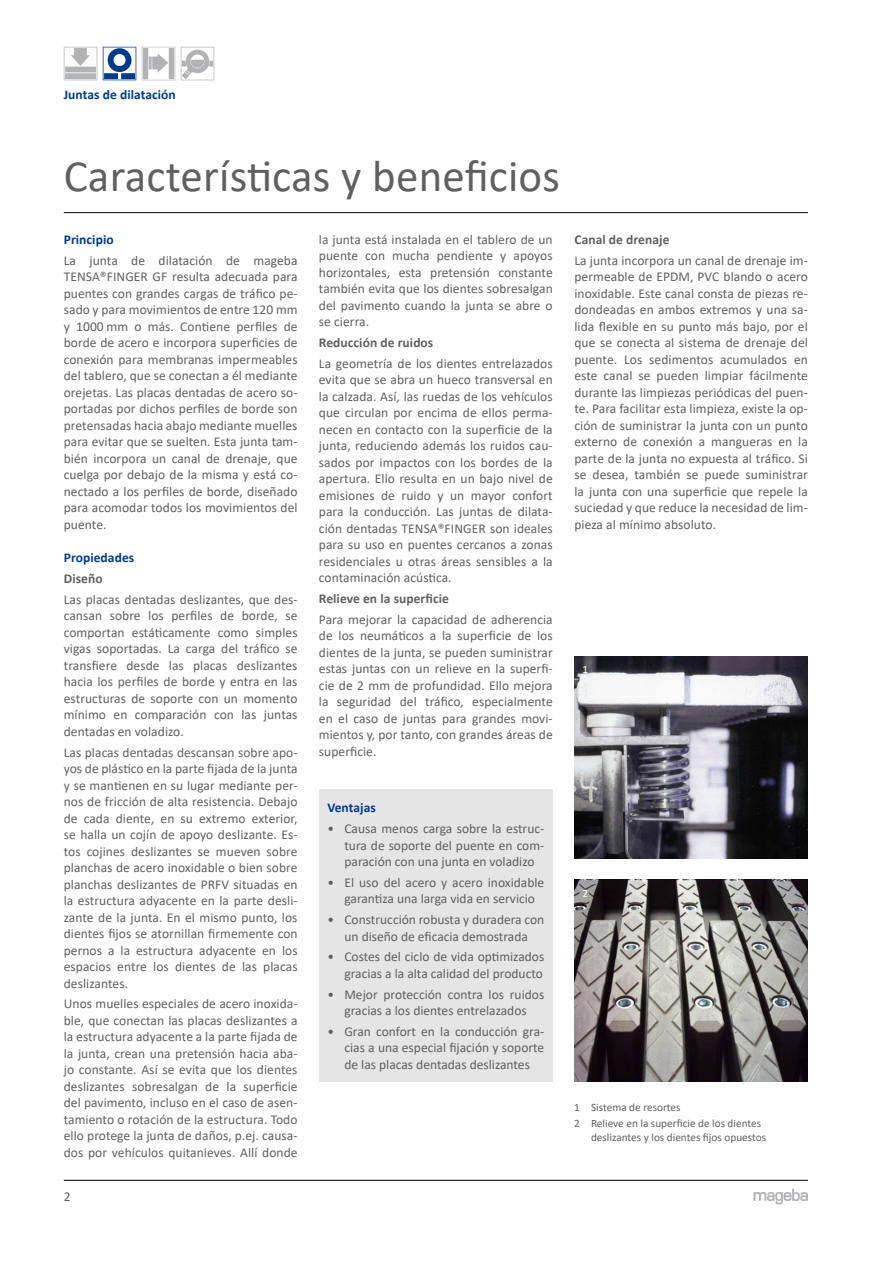
<style>
.page{position:relative;width:893px;height:1263px;background:#fff}
.page>*{position:absolute;margin:0;border:0;box-sizing:border-box;transform-origin:0 0}
.t1{font:45px "Calibri";letter-spacing:.005em;color:#616060}
.t2{font:13.5px/16.5px "Calibri";color:#616060;text-align:justify}
.t3{font:700 13.5px "Calibri";letter-spacing:.005em;color:#616060}
.t4{font:700 13.5px "Calibri";letter-spacing:.005em;color:#003a8c}
.t5{font:11.25px/15.6px "Calibri";color:#616060}
.t6{font:11.25px "Calibri";color:#fff}
</style>
<div class="page">
<hr style="left:64px;top:1180px;width:744px;height:1px;background:#000">
<hr style="left:64px;top:212px;width:744px;height:1px;background:#000">
<svg style="left:103px;top:47px;width:33px;height:33px"></svg>
<svg style="left:64px;top:47px;width:33px;height:34px"></svg>
<svg style="left:142px;top:47px;width:33px;height:33px"></svg>
<svg style="left:181px;top:47px;width:34px;height:33px"></svg>
<svg style="left:182px;top:72px;width:7px;height:7px"></svg>
<img style="left:574px;top:656px;width:234px;height:202px">
<img style="left:574px;top:880px;width:234px;height:202px">
<svg style="left:753px;top:1189px;width:55px;height:15px"></svg>
<div style="left:319px;top:789px;width:234px;height:293px;background:#e6e5e6"></div>
<p class="t4" style="left:64px;top:85px;width:113px">Juntas de dilatación</p>
<h1 class="t1" style="left:64px;top:145px;width:498px">Características y beneficios</h1>
<p class="t4" style="left:64px;top:230px;width:51px">Principio</p>
<p class="t2" style="left:64px;top:252px;width:235px">La junta de dilatación de mageba TENSA®FINGER GF resulta adecuada para puentes con grandes cargas de tráfico pe&shy;sado y para movimientos de entre 120 mm y 1000 mm o más. Contiene perfiles de borde de acero e incorpora superficies de conexión para membranas impermeables del tablero, que se conectan a él mediante orejetas. Las placas dentadas de acero so&shy;portadas por dichos perfiles de borde son pretensadas hacia abajo mediante muelles para evitar que se suelten. Esta junta tam&shy;bién incorpora un canal de drenaje, que cuelga por debajo de la misma y está co&shy;nectado a los perfiles de borde, diseñado para acomodar todos los movimientos del puente.</p>
<p class="t4" style="left:64px;top:548px;width:72px">Propiedades</p>
<p class="t3" style="left:64px;top:569px;width:40px">Diseño</p>
<p class="t2" style="left:64px;top:591px;width:235px">Las placas dentadas deslizantes, que des&shy;cansan sobre los perfiles de borde, se comportan estáticamente como simples vigas soportadas. La carga del tráfico se transfiere desde las placas deslizantes hacia los perfiles de borde y entra en las estructuras de soporte con un momento mínimo en comparación con las juntas dentadas en voladizo.</p>
<p class="t2" style="left:64px;top:743px;width:235px">Las placas dentadas descansan sobre apo&shy;yos de plástico en la parte fijada de la junta y se mantienen en su lugar mediante per&shy;nos de fricción de alta resistencia. Debajo de cada diente, en su extremo exterior, se halla un cojín de apoyo deslizante. Es&shy;tos cojines deslizantes se mueven sobre planchas de acero inoxidable o bien sobre planchas deslizantes de PRFV situadas en la estructura adyacente en la parte desli&shy;zante de la junta. En el mismo punto, los dientes fijos se atornillan firmemente con pernos a la estructura adyacente en los espacios entre los dientes de las placas deslizantes.</p>
<p class="t2" style="left:64px;top:995px;width:235px">Unos muelles especiales de acero inoxida&shy;ble, que conectan las placas deslizantes a la estructura adyacente a la parte fijada de la junta, crean una pretensión hacia aba&shy;jo constante. Así se evita que los dientes deslizantes sobresalgan de la superficie del pavimento, incluso en el caso de asen&shy;tamiento o rotación de la estructura. Todo ello protege la junta de daños, p.ej. causa&shy;dos por vehículos quitanieves. Allí donde</p>
<p class="t2" style="left:64px;top:1188px;width:8px">2</p>
<p class="t2" style="left:319px;top:231px;width:235px">la junta está instalada en el tablero de un puente con mucha pendiente y apoyos horizontales, esta pretensión constante también evita que los dientes sobresalgan del pavimento cuando la junta se abre o se cierra.</p>
<p class="t3" style="left:319px;top:333px;width:116px">Reducción de ruidos</p>
<p class="t2" style="left:319px;top:355px;width:235px">La geometría de los dientes entrelazados evita que se abra un hueco transversal en la calzada. Así, las ruedas de los vehículos que circulan por encima de ellos perma&shy;necen en contacto con la superficie de la junta, reduciendo además los ruidos cau&shy;sados por impactos con los bordes de la apertura. Ello resulta en un bajo nivel de emisiones de ruido y un mayor confort para la conducción. Las juntas de dilata&shy;ción dentadas TENSA®FINGER son ideales para su uso en puentes cercanos a zonas residenciales u otras áreas sensibles a la contaminación acústica.</p>
<p class="t3" style="left:319px;top:589px;width:131px">Relieve en la superficie</p>
<p class="t2" style="left:319px;top:611px;width:235px">Para mejorar la capacidad de adherencia de los neumáticos a la superficie de los dientes de la junta, se pueden suministrar estas juntas con un relieve en la superfi&shy;cie de 2 mm de profundidad. Ello mejora la seguridad del tráfico, especialmente en el caso de juntas para grandes movi&shy;mientos y, por tanto, con grandes áreas de superficie.</p>
<p class="t4" style="left:327px;top:798px;width:50px">Ventajas</p>
<p class="t2" style="left:344px;top:820px;width:201px;text-indent:-17px">• Causa menos carga sobre la estruc&shy;tura de soporte del puente en com&shy;paración con una junta en voladizo</p>
<p class="t2" style="left:327px;top:874px;width:218px;text-align:center">• El uso del acero y acero inoxidable garantiza una larga vida en servicio</p>
<p class="t2" style="left:327px;top:911px;width:218px;text-align:center">• Construcción robusta y duradera con un diseño de eficacia demostrada</p>
<p class="t2" style="left:327px;top:948px;width:218px;text-align:right">• Costes del ciclo de vida optimizados gracias a la alta calidad del producto</p>
<p class="t2" style="left:327px;top:985px;width:218px;text-align:center">• Mejor protección contra los ruidos gracias a los dientes entrelazados</p>
<p class="t2" style="left:344px;top:1023px;width:201px;text-indent:-17px">• Gran confort en la conducción gra&shy;cias a una especial fijación y soporte de las placas dentadas deslizantes</p>
<p class="t3" style="left:574px;top:230px;width:97px">Canal de drenaje</p>
<p class="t2" style="left:574px;top:251px;width:235px">La junta incorpora un canal de drenaje im&shy;permeable de EPDM, PVC blando o acero inoxidable. Este canal consta de piezas re&shy;dondeadas en ambos extremos y una sa&shy;lida flexible en su punto más bajo, por el que se conecta al sistema de drenaje del puente. Los sedimentos acumulados en este canal se pueden limpiar fácilmente durante las limpiezas periódicas del puen&shy;te. Para facilitar esta limpieza, existe la op&shy;ción de suministrar la junta con un punto externo de conexión a mangueras en la parte de la junta no expuesta al tráfico. Si se desea, también se puede suministrar la junta con una superficie que repele la suciedad y que reduce la necesidad de lim&shy;pieza al mínimo absoluto.</p>
<p class="t6" style="left:583px;top:662px;width:7px">1</p>
<p class="t6" style="left:583px;top:885px;width:7px">2</p>
<p class="t5" style="left:574px;top:1099px;width:189px">1 Sistema de resortes<br>2 Relieve en la superficie de los dientes</p>
<p class="t5" style="left:591px;top:1129px;width:177px">deslizantes y los dientes fijos opuestos</p>
</div>
